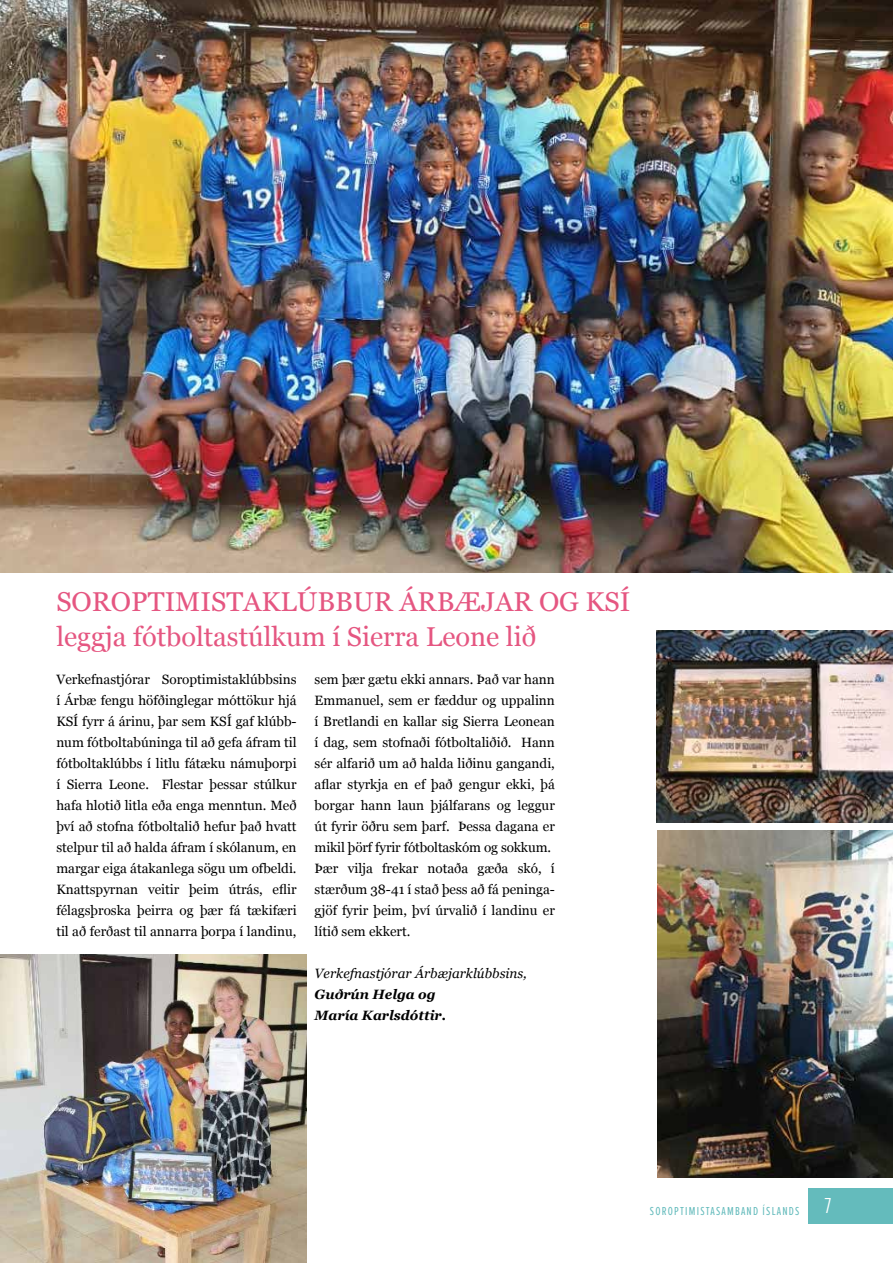
<style>
.page{position:relative;width:893px;height:1263px;background:#fff}
.page>*{position:absolute;margin:0;border:0;box-sizing:border-box;transform-origin:0 0}
.t1{font:27.15px/34.7px "Georgia";color:#e55681}
.t2{font:13.5px/21px "Georgia";color:#000;text-align:justify}
.t3{font:italic 13.5px "Georgia";color:#000}
.t4{font:italic 700 13.5px/21px "Georgia";color:#000}
.t5{font:12px "Proxima Nova Ex Cn";letter-spacing:.1em;color:#64bbbc}
</style>
<div class="page">
<div style="left:808px;top:1188px;width:85px;height:36px;background:#64bbbc"></div>
<img style="left:656px;top:630px;width:237px;height:193px">
<img style="left:0;top:954px;width:307px;height:309px">
<img style="left:0;top:0;width:893px;height:572px">
<img style="left:658px;top:830px;width:235px;height:348px">
<h1 class="t1" style="left:56px;top:583px;width:576px">SOROPTIMISTAKLÚBBUR ÁRBÆJAR OG KSÍ leggja fótboltastúlkum í Sierra Leone lið</h1>
<p class="t2" style="left:56px;top:668px;width:242px">Verkefnastjórar Soroptimistaklúbbsins í Árbæ fengu höfðinglegar móttökur hjá KSÍ fyrr á árinu, þar sem KSÍ gaf klúbb&shy;num fótboltabúninga til að gefa áfram til fótboltaklúbbs í litlu fátæku námuþorpi í Sierra Leone. Flestar þessar stúlkur hafa hlotið litla eða enga menntun. Með því að stofna fótboltalið hefur það hvatt stelpur til að halda áfram í skólanum, en margar eiga átakanlega sögu um ofbeldi.<br>Knattspyrnan veitir þeim útrás, eflir félagsþroska þeirra og þær fá tækifæri til að ferðast til annarra þorpa í landinu,</p>
<p class="t2" style="left:315px;top:668px;width:242px;text-align:left">sem þær gætu ekki annars. Það var hann Emmanuel, sem er fæddur og uppalinn í Bretlandi en kallar sig Sierra Leonean í dag, sem stofnaði fótboltaliðið. Hann sér alfarið um að halda liðinu gangandi, aflar styrkja en ef það gengur ekki, þá borgar hann laun þjálfarans og leggur út fyrir öðru sem þarf. Þessa dagana er mikil þörf fyrir fótboltaskóm og sokkum.<br>Þær vilja frekar notaða gæða skó, í stærðum 38-41 í stað þess að fá peninga&shy;gjöf fyrir þeim, því úrvalið í landinu er lítið sem ekkert.</p>
<p class="t3" style="left:315px;top:963px;width:214px">Verkefnastjórar Árbæjarklúbbsins,</p>
<p class="t4" style="left:315px;top:983px;width:133px">Guðrún Helga og<br>María Karlsdóttir.</p>
<p class="t5" style="left:650px;top:1206px;width:183px">SOROPTIMISTASAMBAND ÍSLANDS <sup>7</sup></p>
</div>
